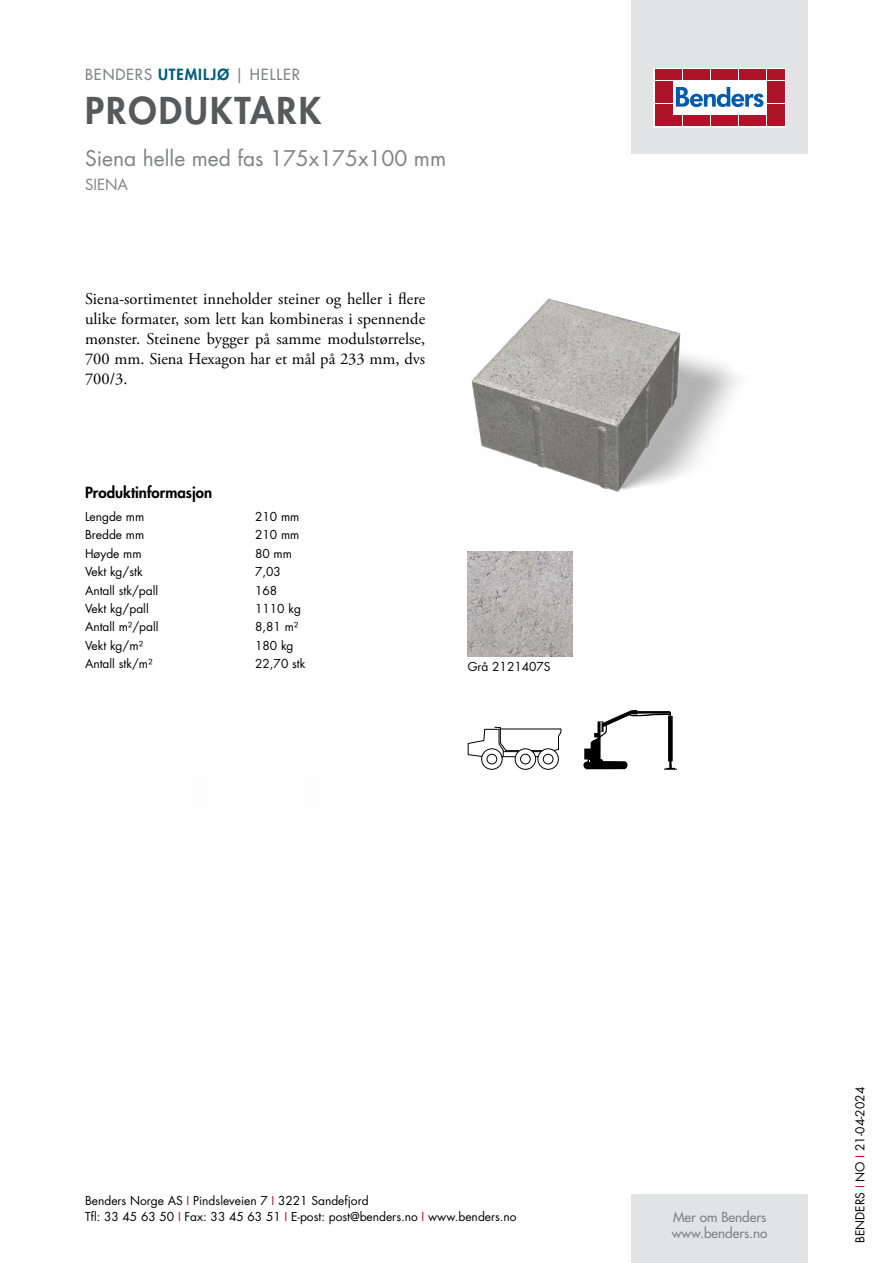
<style>
.page{position:relative;width:893px;height:1263px;background:#fff}
.page>*{position:absolute;margin:0;border:0;box-sizing:border-box;transform-origin:0 0}
.t1{font:800 36px "Futura Std";letter-spacing:.06em;color:#58595b}
.t2{font:21px "Futura Std";color:#808285}
.t3{font:16.5px/19.8px "Adobe Garamond Pro";color:#000;text-align:justify}
.t4{font:500 15px "Futura Std";letter-spacing:.06em;color:#808285}
.t5{font:800 15px "Futura Std";color:#000}
.t6{font:15px "Futura Std";color:#808285}
.t7{font:500 13.5px/16.2px "Futura Std";color:#808285}
.t8{font:12px/16.5px "Futura Std";color:#000}
.s1{font-weight:800;color:#005a7c}
.s2{color:#ae132a}
</style>
<div class="page">
<div style="left:631px;top:0;width:177px;height:153px;background:#e2e3e4"></div>
<div style="left:631px;top:1195px;width:177px;height:68px;background:#e2e3e4"></div>
<svg style="left:656px;top:70px;width:128px;height:55px;background:#ebc6cc"></svg>
<div style="left:654px;top:68px;width:132px;height:59px;border:1px solid #fff"></div>
<div style="left:655px;top:70px;width:8px;height:10px;background:#ae132a"></div>
<div style="left:664px;top:70px;width:8px;height:10px;background:#ae132a"></div>
<div style="left:655px;top:81px;width:8px;height:10px;background:#ae132a"></div>
<div style="left:664px;top:81px;width:8px;height:10px;background:#ae132a"></div>
<div style="left:655px;top:93px;width:8px;height:10px;background:#ae132a"></div>
<div style="left:664px;top:93px;width:8px;height:10px;background:#ae132a"></div>
<div style="left:655px;top:104px;width:8px;height:11px;background:#ae132a"></div>
<div style="left:664px;top:104px;width:8px;height:11px;background:#ae132a"></div>
<div style="left:655px;top:116px;width:8px;height:10px;background:#ae132a"></div>
<div style="left:664px;top:116px;width:8px;height:10px;background:#ae132a"></div>
<div style="left:674px;top:70px;width:8px;height:10px;background:#ae132a"></div>
<div style="left:683px;top:70px;width:8px;height:10px;background:#ae132a"></div>
<div style="left:692px;top:70px;width:8px;height:10px;background:#ae132a"></div>
<div style="left:702px;top:70px;width:8px;height:10px;background:#ae132a"></div>
<div style="left:711px;top:70px;width:8px;height:10px;background:#ae132a"></div>
<div style="left:720px;top:70px;width:8px;height:10px;background:#ae132a"></div>
<div style="left:730px;top:70px;width:8px;height:10px;background:#ae132a"></div>
<div style="left:739px;top:70px;width:8px;height:10px;background:#ae132a"></div>
<div style="left:748px;top:70px;width:8px;height:10px;background:#ae132a"></div>
<div style="left:758px;top:70px;width:8px;height:10px;background:#ae132a"></div>
<div style="left:674px;top:116px;width:8px;height:10px;background:#ae132a"></div>
<div style="left:683px;top:116px;width:8px;height:10px;background:#ae132a"></div>
<div style="left:692px;top:116px;width:8px;height:10px;background:#ae132a"></div>
<div style="left:702px;top:116px;width:8px;height:10px;background:#ae132a"></div>
<div style="left:711px;top:116px;width:8px;height:10px;background:#ae132a"></div>
<div style="left:720px;top:116px;width:8px;height:10px;background:#ae132a"></div>
<div style="left:730px;top:116px;width:8px;height:10px;background:#ae132a"></div>
<div style="left:739px;top:116px;width:8px;height:10px;background:#ae132a"></div>
<div style="left:748px;top:116px;width:8px;height:10px;background:#ae132a"></div>
<div style="left:758px;top:116px;width:8px;height:10px;background:#ae132a"></div>
<div style="left:767px;top:70px;width:8px;height:10px;background:#ae132a"></div>
<div style="left:776px;top:70px;width:8px;height:10px;background:#ae132a"></div>
<div style="left:767px;top:81px;width:8px;height:10px;background:#ae132a"></div>
<div style="left:776px;top:81px;width:8px;height:10px;background:#ae132a"></div>
<div style="left:767px;top:93px;width:8px;height:10px;background:#ae132a"></div>
<div style="left:776px;top:93px;width:8px;height:10px;background:#ae132a"></div>
<div style="left:767px;top:104px;width:8px;height:11px;background:#ae132a"></div>
<div style="left:776px;top:104px;width:8px;height:11px;background:#ae132a"></div>
<div style="left:767px;top:116px;width:8px;height:10px;background:#ae132a"></div>
<div style="left:776px;top:116px;width:8px;height:10px;background:#ae132a"></div>
<svg style="left:676px;top:87px;width:87px;height:20px;background:#89b3d7"></svg>
<img style="left:471px;top:298px;width:269px;height:194px">
<img style="left:468px;top:552px;width:105px;height:105px">
<svg style="left:468px;top:727px;width:93px;height:43px"></svg>
<svg style="left:583px;top:710px;width:94px;height:60px"></svg>
<p class="t4" style="left:85px;top:65px;width:216px">BENDERS <span class="s1">UTEMILJØ</span> | HELLER</p>
<h1 class="t1" style="left:85px;top:87px;width:238px">PRODUKTARK</h1>
<h2 class="t2" style="left:85px;top:144px;width:363px">Siena helle med fas 175x175x100 mm</h2>
<p class="t6" style="left:85px;top:175px;width:44px">SIENA</p>
<h3 class="t3" style="left:85px;top:290px;width:342px">Siena-sortimentet inneholder steiner og heller i flere ulike formater, som lett kan kombineras i spennende mønster. Steinene bygger på samme modulstørrelse, 700 mm. Siena Hexagon har et mål på 233 mm, dvs 700/3.</h3>
<p class="t5" style="left:85px;top:483px;width:129px">Produktinformasjon</p>
<p class="t8" style="left:85px;top:508px;width:61px">Lengde mm</p>
<p class="t8" style="left:255px;top:508px;width:46px">210 mm</p>
<p class="t8" style="left:85px;top:527px;width:61px">Bredde mm</p>
<p class="t8" style="left:255px;top:527px;width:46px">210 mm</p>
<p class="t8" style="left:85px;top:545px;width:58px">Høyde mm</p>
<p class="t8" style="left:255px;top:545px;width:38px">80 mm</p>
<p class="t8" style="left:85px;top:563px;width:59px">Vekt kg/stk</p>
<p class="t8" style="left:255px;top:563px;width:27px">7,03</p>
<p class="t8" style="left:85px;top:582px;width:75px">Antall stk/pall</p>
<p class="t8" style="left:255px;top:582px;width:24px">168</p>
<p class="t8" style="left:85px;top:600px;width:65px">Vekt kg/pall</p>
<p class="t8" style="left:255px;top:600px;width:47px">1110 kg</p>
<p class="t8" style="left:85px;top:619px;width:75px">Antall m²/pall</p>
<p class="t8" style="left:255px;top:619px;width:45px">8,81 m²</p>
<p class="t8" style="left:85px;top:637px;width:60px">Vekt kg/m²</p>
<p class="t8" style="left:255px;top:637px;width:40px">180 kg</p>
<p class="t8" style="left:85px;top:656px;width:69px">Antall stk/m²</p>
<p class="t8" style="left:255px;top:656px;width:52px">22,70 stk</p>
<p class="t8" style="left:468px;top:659px;width:84px">Grå 2121407S</p>
<p class="t8" style="left:85px;top:1192px;width:433px">Benders Norge AS <span class="s2">I</span> Pindsleveien 7 <span class="s2">I</span> 3221 Sandefjord<br>Tfl: 33 45 63 50 <span class="s2">I</span> Fax: 33 45 63 51 <span class="s2">I</span> E-post: post@benders.no <span class="s2">I</span> www.benders.no</p>
<p class="t7" style="left:672px;top:1209px;width:97px">Mer om Benders www.benders.no</p>
<p class="t8" style="left:852px;top:1243px;width:157px;rotate:-90deg">BENDERS <span class="s2">I</span> NO <span class="s2">I</span> 21-04-2024</p>
</div>
